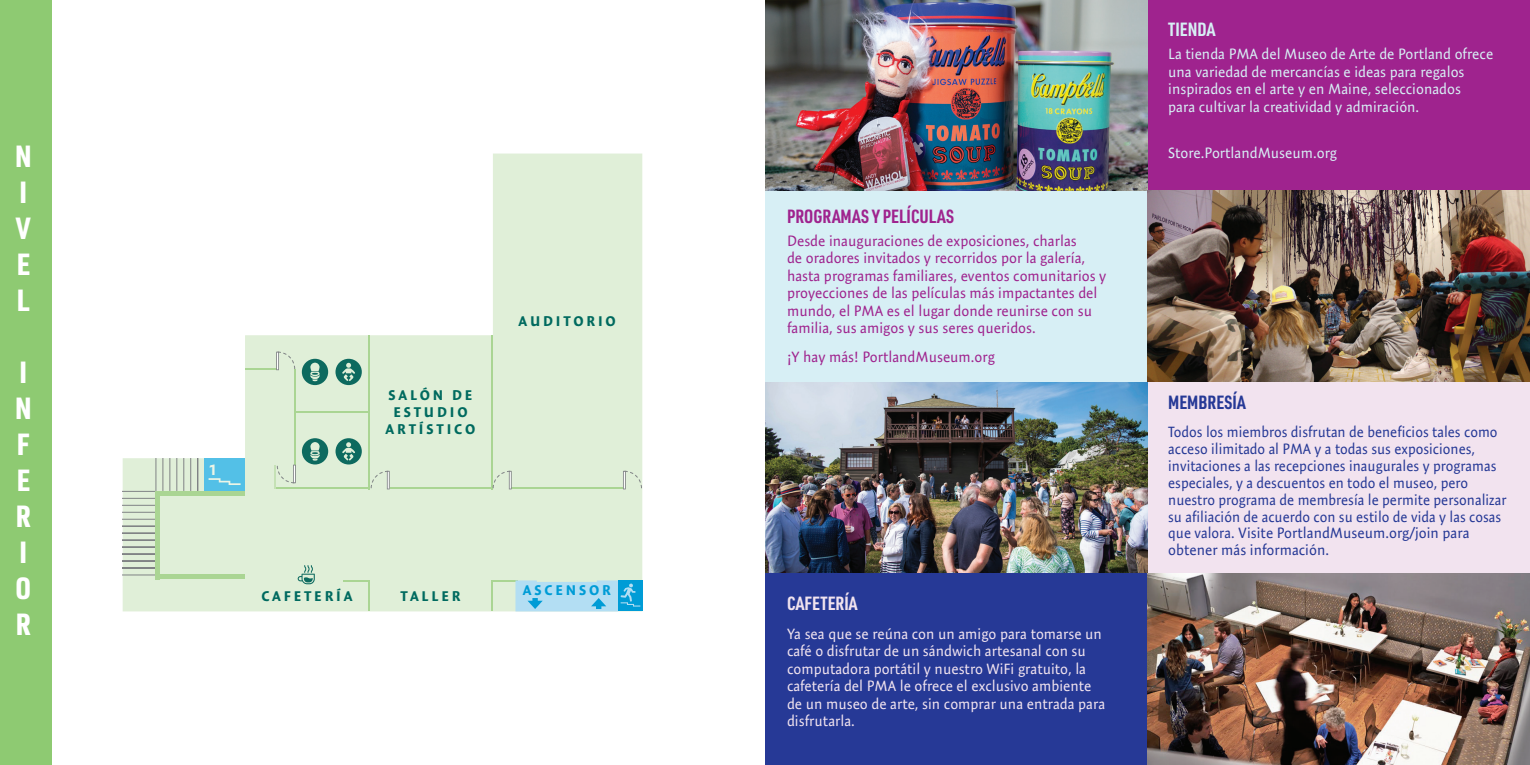
<style>
.page{position:relative;width:1530px;height:765px;background:#fff}
.page>*{position:absolute;margin:0;border:0;box-sizing:border-box;transform-origin:0 0}
.t1{font:900 30px "URWDIN Cond";color:#fff}
.t2{font:700 18.75px "URWDIN Cond";color:#9f238e}
.t3{font:700 18.75px "URWDIN Cond";color:#263996}
.t4{font:700 18.75px "URWDIN Cond";color:#f1e3ef}
.t5{font:700 18.75px "URWDIN Cond";color:#d7eff5}
.t6{font:15px/16.9px "Expo Sans Pro";color:#263996;scale:.94 1}
.t7{font:15px/17.5px "Expo Sans Pro";color:#9f238e}
.t8{font:15px/17.5px "Expo Sans Pro";color:#f1e3ef}
.t9{font:15px/17.5px "Expo Sans Pro";color:#d7eff5}
.t10{font:700 15px "Expo Sans Pro";color:#ecf5e6}
.t11{font:700 14.25px/17px "Expo Sans Pro";letter-spacing:.2em;color:#006a5f;text-align:center}
.t12{font:700 14.25px "Expo Sans Pro";letter-spacing:.2em;color:#009cd6}
</style>
<div class="page">
<svg style="left:123px;top:154px;width:519px;height:457px;fill:#e0efd8"></svg>
<hr style="left:123px;top:505px;width:32px;height:1px;background:#808385">
<hr style="left:123px;top:498px;width:32px;height:1px;background:#808385">
<hr style="left:123px;top:491px;width:32px;height:1px;background:#808385">
<hr style="left:123px;top:575px;width:33px;height:1px;background:#808385">
<hr style="left:123px;top:568px;width:33px;height:1px;background:#808385">
<hr style="left:123px;top:561px;width:33px;height:1px;background:#808385">
<hr style="left:123px;top:554px;width:33px;height:1px;background:#808385">
<hr style="left:123px;top:547px;width:33px;height:1px;background:#808385">
<hr style="left:123px;top:540px;width:33px;height:1px;background:#808385">
<hr style="left:123px;top:533px;width:33px;height:1px;background:#808385">
<hr style="left:123px;top:526px;width:33px;height:1px;background:#808385">
<hr style="left:123px;top:519px;width:33px;height:1px;background:#808385">
<hr style="left:123px;top:512px;width:33px;height:1px;background:#808385">
<hr style="left:190px;top:458px;width:1px;height:33px;background:#808385">
<hr style="left:176px;top:458px;width:1px;height:33px;background:#808385">
<hr style="left:183px;top:458px;width:1px;height:33px;background:#808385">
<hr style="left:197px;top:458px;width:1px;height:33px;background:#808385">
<hr style="left:156px;top:458px;width:1px;height:33px;background:#808385">
<hr style="left:163px;top:458px;width:1px;height:33px;background:#808385">
<hr style="left:169px;top:458px;width:1px;height:33px;background:#808385">
<div style="left:204px;top:458px;width:41px;height:33px;background:#53c0e7"></div>
<svg style="left:209px;top:478px;width:32px;height:7px"></svg>
<hr style="left:368px;top:335px;width:2px;height:154px;background:#aad593">
<hr style="left:491px;top:335px;width:2px;height:154px;background:#aad593">
<hr style="left:294px;top:369px;width:2px;height:97px;background:#aad593">
<hr style="left:390px;top:488px;width:102px;height:1px;background:#aad593">
<hr style="left:512px;top:488px;width:111px;height:1px;background:#aad593">
<hr style="left:491px;top:580px;width:27px;height:2px;background:#aad593">
<hr style="left:343px;top:580px;width:27px;height:2px;background:#aad593">
<hr style="left:276px;top:488px;width:93px;height:1px;background:#aad593">
<hr style="left:296px;top:411px;width:73px;height:2px;background:#aad593">
<hr style="left:245px;top:369px;width:32px;height:1px;background:#aad593">
<div style="left:157px;top:491px;width:88px;height:5px;background:#aad593"></div>
<div style="left:157px;top:574px;width:87px;height:5px;background:#aad593"></div>
<hr style="left:156px;top:491px;width:4px;height:88px;background:#aad593">
<hr style="left:276px;top:352px;width:3px;height:18px;background:#808385">
<svg style="left:277px;top:351px;width:19px;height:19px"></svg>
<svg style="left:623px;top:470px;width:19px;height:19px"></svg>
<hr style="left:293px;top:465px;width:3px;height:18px;background:#808385">
<hr style="left:387px;top:471px;width:3px;height:18px;background:#808385">
<svg style="left:370px;top:470px;width:19px;height:19px"></svg>
<hr style="left:509px;top:471px;width:3px;height:18px;background:#808385">
<svg style="left:492px;top:470px;width:19px;height:19px"></svg>
<hr style="left:491px;top:580px;width:2px;height:31px;background:#aad593">
<hr style="left:368px;top:580px;width:2px;height:31px;background:#aad593">
<svg style="left:275px;top:465px;width:20px;height:24px"></svg>
<svg style="left:298px;top:565px;width:17px;height:19px"></svg>
<svg style="left:336px;top:438px;width:26px;height:27px"></svg>
<svg style="left:302px;top:438px;width:26px;height:27px"></svg>
<svg style="left:335px;top:359px;width:27px;height:26px"></svg>
<svg style="left:302px;top:359px;width:26px;height:26px"></svg>
<div style="left:618px;top:580px;width:24px;height:31px;background:#009cd6"></div>
<svg style="left:515px;top:580px;width:125px;height:31px;background:#92d2ec"></svg>
<div style="left:0;top:0;width:51px;height:765px;background:#8eca72"></div>
<div style="left:957px;top:0;width:573px;height:191px;background:#9f238e"></div>
<div style="left:765px;top:191px;width:574px;height:191px;background:#d7eff5"></div>
<img style="left:765px;top:0;width:383px;height:191px">
<img style="left:1148px;top:191px;width:382px;height:191px">
<div style="left:957px;top:382px;width:573px;height:203px;background:#f2e3ef"></div>
<img style="left:765px;top:382px;width:383px;height:191px">
<div style="left:765px;top:573px;width:574px;height:192px;background:#263996"></div>
<img style="left:1148px;top:573px;width:382px;height:192px">
<p class="t1" style="left:15px;top:136px;width:18px">N</p>
<p class="t1" style="left:20px;top:172px;width:9px">I</p>
<p class="t1" style="left:16px;top:208px;width:16px">V</p>
<p class="t1" style="left:17px;top:244px;width:15px">E</p>
<p class="t1" style="left:17px;top:280px;width:14px">L</p>
<p class="t1" style="left:20px;top:352px;width:9px">I</p>
<p class="t1" style="left:15px;top:388px;width:18px">N</p>
<p class="t1" style="left:17px;top:424px;width:14px">F</p>
<p class="t1" style="left:17px;top:460px;width:15px">E</p>
<p class="t1" style="left:16px;top:496px;width:16px">R</p>
<p class="t1" style="left:20px;top:532px;width:9px">I</p>
<p class="t1" style="left:16px;top:568px;width:17px">O</p>
<p class="t1" style="left:16px;top:604px;width:16px">R</p>
<p class="t10" style="left:209px;top:460px;width:10px">1</p>
<p class="t11" style="left:386px;top:386px;width:91px">SALÓN DE<br>ESTUDIO<br>ARTÍSTICO</p>
<p class="t11" style="left:519px;top:313px;width:99px">AUDITORIO</p>
<p class="t11" style="left:261px;top:587px;width:93px">CAFETERÍA</p>
<p class="t11" style="left:401px;top:587px;width:61px">TALLER</p>
<p class="t12" style="left:523px;top:581px;width:89px">ASCENSOR</p>
<p class="t2" style="left:787px;top:203px;width:169px">PROGRAMAS Y PELÍCULAS</p>
<p class="t7" style="left:787px;top:232px;width:321px">Desde inauguraciones de exposiciones, charlas<br>de oradores invitados y recorridos por la galería, hasta programas familiares, eventos comunitarios y proyecciones de las películas más impactantes del mundo, el PMA es el lugar donde reunirse con su familia, sus amigos y sus seres queridos.</p>
<p class="t7" style="left:787px;top:348px;width:209px">¡Y hay más! PortlandMuseum.org</p>
<p class="t4" style="left:787px;top:590px;width:72px">CAFETERÍA</p>
<p class="t8" style="left:787px;top:625px;width:320px">Ya sea que se reúna con un amigo para tomarse un café o disfrutar de un sándwich artesanal con su computadora portátil y nuestro WiFi gratuito, la cafetería del PMA le ofrece el exclusivo ambiente de un museo de arte, sin comprar una entrada para disfrutarla.</p>
<p class="t5" style="left:1168px;top:16px;width:49px">TIENDA</p>
<p class="t9" style="left:1168px;top:45px;width:327px">La tienda PMA del Museo de Arte de Portland ofrece una variedad de mercancías e ideas para regalos inspirados en el arte y en Maine, seleccionados<br>para cultivar la creatividad y admiración.</p>
<p class="t9" style="left:1168px;top:144px;width:170px">Store.PortlandMuseum.org</p>
<p class="t3" style="left:1168px;top:390px;width:79px">MEMBRESÍA</p>
<p class="t6" style="left:1168px;top:423px;width:361px">Todos los miembros disfrutan de beneficios tales como acceso ilimitado al PMA y a todas sus exposiciones, invitaciones a las recepciones inaugurales y programas especiales, y a descuentos en todo el museo, pero nuestro programa de membresía le permite personalizar su afiliación de acuerdo con su estilo de vida y las cosas que valora. Visite PortlandMuseum.org/join para obtener más información.</p>
</div>
